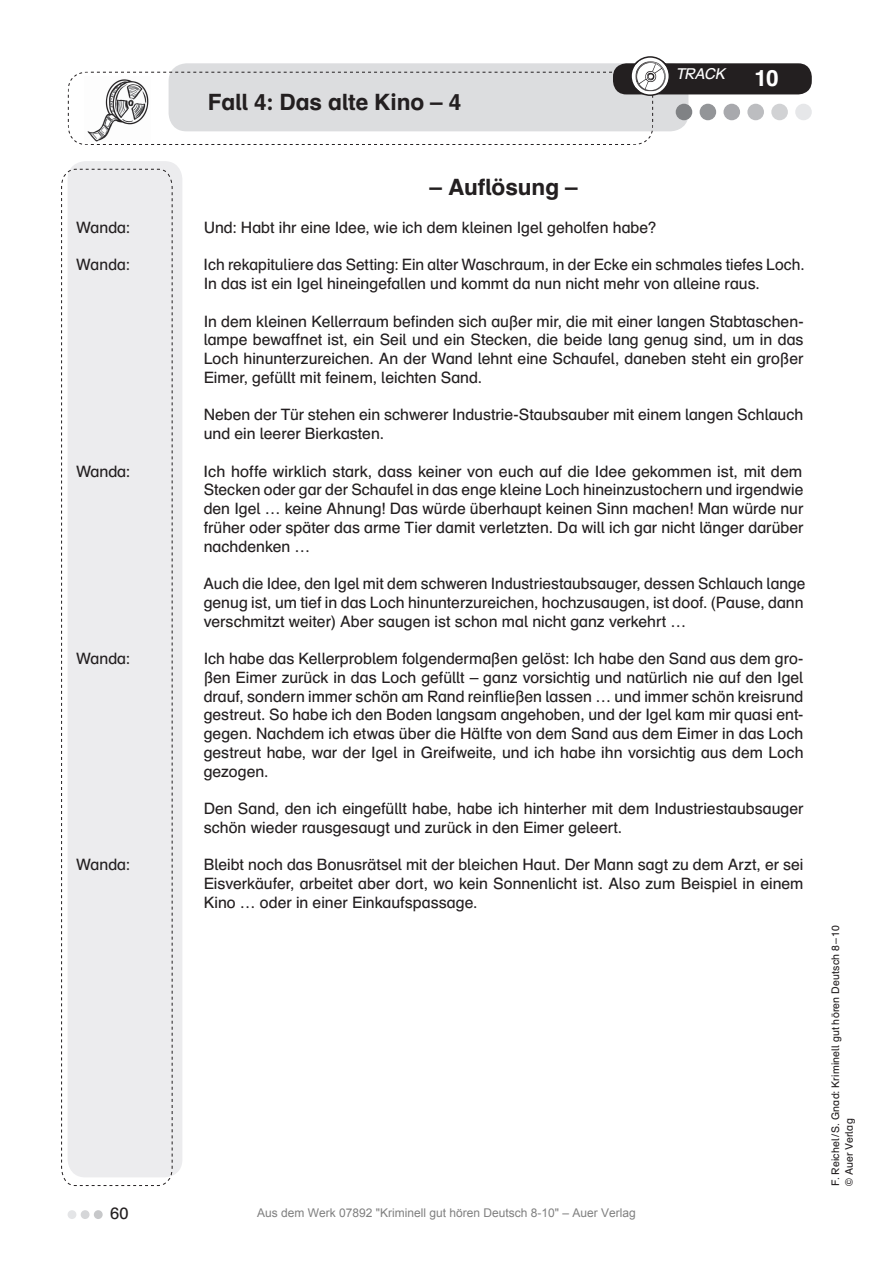
<style>
.page{position:relative;width:893px;height:1262px;background:#fff}
.page>*{position:absolute;margin:0;border:0;box-sizing:border-box;transform-origin:0 0}
.t1{font:700 22.5px "Auer Schulbuch";letter-spacing:-.005em;color:#231f20}
.t2{font:700 22.5px "Auer Schulbuch";color:#fff}
.t3{font:16.5px "Auer Schulbuch";color:#231f20}
.t4{font:15.75px/18.8px "Auer Schulbuch";color:#231f20}
.t5{font:italic 15px "Auer Schulbuch";letter-spacing:-.03em;color:#fff}
.t6{font:12px "Arial";color:#808080}
.t7{font:10.5px/13.5px "Auer Schulbuch";letter-spacing:.015em;color:#231f20}
</style>
<div class="page">
<div style="left:94px;top:1210px;width:9px;height:9px;background:#c7c8ca;border-radius:50%"></div>
<div style="left:81px;top:1210px;width:9px;height:9px;background:#d5d6d8;border-radius:50%"></div>
<div style="left:68px;top:1210px;width:8px;height:9px;background:#e4e5e7;border-radius:50%"></div>
<div style="left:613px;top:63px;width:199px;height:31px;background:#231f20;border-radius:14px"></div>
<div style="left:747px;top:104px;width:17px;height:16px;background:#bcbdc0;border-radius:50%"></div>
<div style="left:771px;top:104px;width:17px;height:16px;background:#d1d2d4;border-radius:50%"></div>
<div style="left:795px;top:104px;width:17px;height:16px;background:#e6e7e9;border-radius:50%"></div>
<div style="left:676px;top:104px;width:16px;height:16px;background:#808285;border-radius:50%"></div>
<div style="left:700px;top:104px;width:16px;height:16px;background:#939598;border-radius:50%"></div>
<div style="left:723px;top:104px;width:17px;height:16px;background:#a8a9ad;border-radius:50%"></div>
<svg style="left:68px;top:56px;width:602px;height:89px"></svg>
<div style="left:68px;top:161px;width:114px;height:1016px;background:#ececee;border-radius:18px"></div>
<svg style="left:61px;top:168px;width:112px;height:1018px"></svg>
<img style="left:85px;top:76px;width:65px;height:66px">
<h1 class="t1" style="left:208px;top:88px;width:255px">Fall 4: Das alte Kino – 4</h1>
<p class="t5" style="left:676px;top:64px;width:51px">TRACK</p>
<h1 class="t2" style="left:755px;top:64px;width:26px">10</h1>
<h1 class="t1" style="left:430px;top:173px;width:150px">– Auflösung –</h1>
<p class="t4" style="left:76px;top:218px;width:56px">Wanda:</p>
<p class="t4" style="left:204px;top:218px;width:454px">Und: Habt ihr eine Idee, wie ich dem kleinen Igel geholfen habe?</p>
<p class="t4" style="left:76px;top:255px;width:55px">Wanda:</p>
<p class="t4" style="left:204px;top:255px;width:602px">Ich rekapituliere das Setting: Ein alter Waschraum, in der Ecke ein schmales tiefes Loch.<br>In das ist ein Igel hineingefallen und kommt da nun nicht mehr von alleine raus.</p>
<p class="t4" style="left:204px;top:311px;width:601px;text-align:justify">In dem kleinen Kellerraum befinden sich außer mir, die mit einer langen Stabtaschen&shy;lampe bewaffnet ist, ein Seil und ein Stecken, die beide lang genug sind, um in das Loch hinunterzureichen. An der Wand lehnt eine Schaufel, daneben steht ein großer Eimer, gefüllt mit feinem, leichten Sand.</p>
<p class="t4" style="left:204px;top:405px;width:601px">Neben der Tür stehen ein schwerer Industrie-Staubsauber mit einem langen Schlauch und ein leerer Bierkasten.</p>
<p class="t4" style="left:76px;top:461px;width:56px">Wanda:</p>
<p class="t4" style="left:204px;top:461px;width:601px;text-align:justify">Ich hoffe wirklich stark, dass keiner von euch auf die Idee gekommen ist, mit dem Stecken oder gar der Schaufel in das enge kleine Loch hineinzustochern und irgendwie den Igel … keine Ahnung! Das würde überhaupt keinen Sinn machen! Man würde nur früher oder später das arme Tier damit verletzten. Da will ich gar nicht länger darüber nachdenken …</p>
<p class="t4" style="left:204px;top:574px;width:603px">Auch die Idee, den Igel mit dem schweren Industriestaubsauger, dessen Schlauch lange genug ist, um tief in das Loch hinunterzureichen, hochzusaugen, ist doof. (Pause, dann verschmitzt weiter) Aber saugen ist schon mal nicht ganz verkehrt …</p>
<p class="t4" style="left:76px;top:649px;width:56px">Wanda:</p>
<p class="t4" style="left:204px;top:649px;width:601px;text-align:justify">Ich habe das Kellerproblem folgendermaßen gelöst: Ich habe den Sand aus dem gro&shy;ßen Eimer zurück in das Loch gefüllt – ganz vorsichtig und natürlich nie auf den Igel drauf, sondern immer schön am Rand reinfließen lassen … und immer schön kreisrund gestreut. So habe ich den Boden langsam angehoben, und der Igel kam mir quasi ent&shy;gegen. Nachdem ich etwas über die Hälfte von dem Sand aus dem Eimer in das Loch gestreut habe, war der Igel in Greifweite, und ich habe ihn vorsichtig aus dem Loch gezogen.</p>
<p class="t4" style="left:204px;top:799px;width:601px">Den Sand, den ich eingefüllt habe, habe ich hinterher mit dem Industriestaubsauger schön wieder rausgesaugt und zurück in den Eimer geleert.</p>
<p class="t4" style="left:76px;top:855px;width:56px">Wanda:</p>
<p class="t4" style="left:204px;top:855px;width:601px;text-align:justify">Bleibt noch das Bonusrätsel mit der bleichen Haut. Der Mann sagt zu dem Arzt, er sei Eisverkäufer, arbeitet aber dort, wo kein Sonnenlicht ist. Also zum Beispiel in einem Kino … oder in einer Einkaufspassage.</p>
<p class="t3" style="left:110px;top:1203px;width:20px">60</p>
<p class="t6" style="left:257px;top:1205px;width:380px">Aus dem Werk 07892 "Kriminell gut hören Deutsch 8-10" – Auer Verlag</p>
<p class="t7" style="left:828px;top:1186px;width:262px;rotate:-90deg">F. Reichel / S. Gnad: Kriminell gut hören Deutsch 8 – 10 © Auer Verlag</p>
</div>
